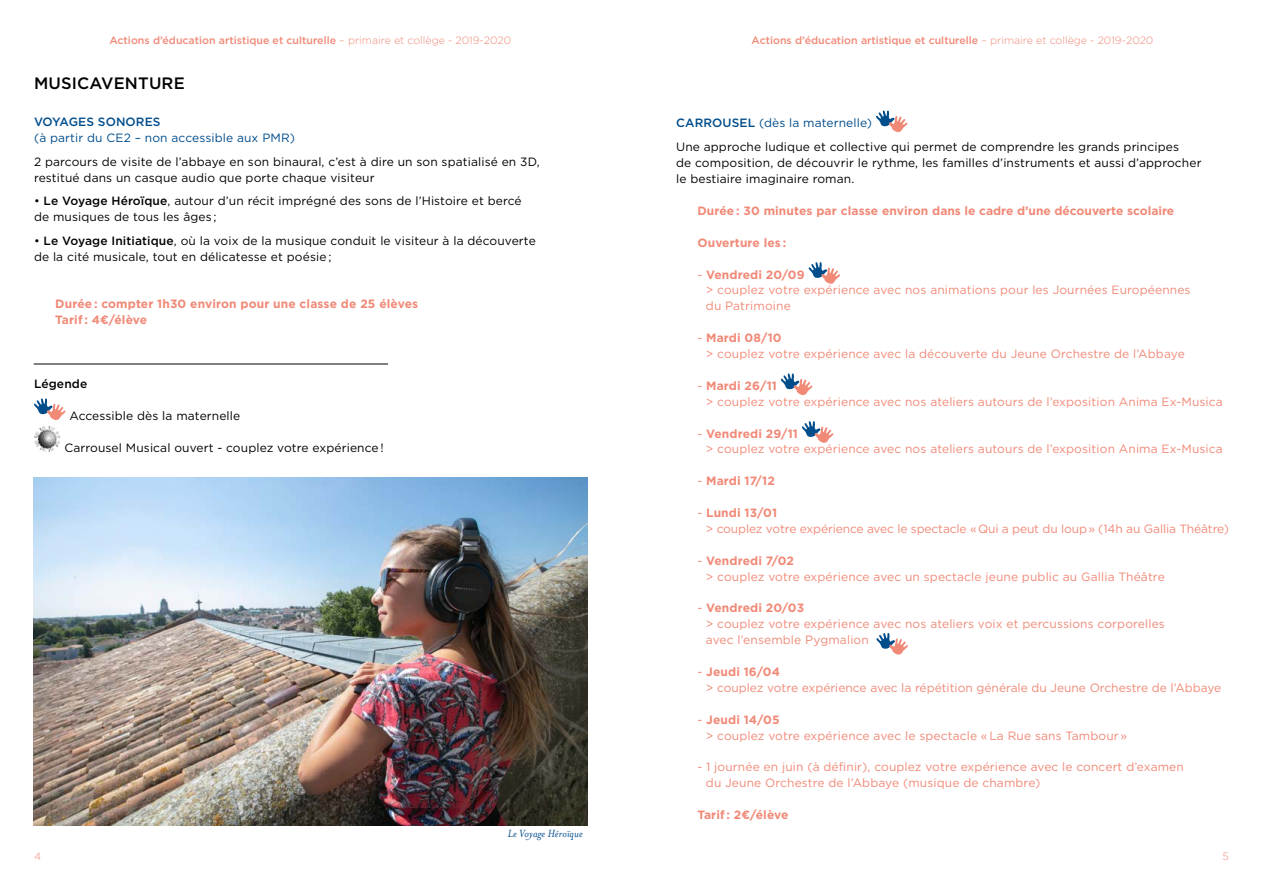
<style>
.page{position:relative;width:1263px;height:893px;background:#fff}
.page>*{position:absolute;margin:0;border:0;box-sizing:border-box;transform-origin:0 0}
.t1{font:500 16.5px "Gotham";letter-spacing:.01em;color:#000}
.t2{font:12px/15.9px "Gotham";letter-spacing:.01em;color:#f18977}
.t3{font:12px/15.9px "Gotham";letter-spacing:.01em;color:#000}
.t4{font:700 12px/15.9px "Gotham";letter-spacing:.01em;color:#f18977}
.t5{font:12px/15.9px "Gotham";letter-spacing:-.01em;color:#f18977}
.t6{font:12px "Gotham";letter-spacing:.01em;color:#004d8c}
.t7{font:italic 12px "Mrs Eaves";letter-spacing:.01em;color:#004d8c}
.t8{font:500 12px "Gotham";letter-spacing:.01em;color:#004d8c}
.t9{font:500 12px "Gotham";letter-spacing:.01em;color:#000}
.t10{font:500 10.65px "Gotham";color:#f18977}
.t11{font:300 10.65px "Gotham";color:#f18977}
.s1{font-weight:300}
.s2{font-weight:500}
.s3{font-weight:500;color:#004d8c}
.s4{color:#004d8c}
.s5{font-weight:700}
.s6{font-weight:400}
</style>
<div class="page">
<svg style="left:876px;top:110px;width:32px;height:23px"></svg>
<svg style="left:808px;top:262px;width:32px;height:22px"></svg>
<svg style="left:781px;top:373px;width:31px;height:22px"></svg>
<svg style="left:802px;top:421px;width:32px;height:22px"></svg>
<svg style="left:876px;top:633px;width:32px;height:22px"></svg>
<img style="left:34px;top:478px;width:553px;height:347px">
<svg style="left:34px;top:398px;width:32px;height:22px"></svg>
<img style="left:34px;top:426px;width:27px;height:26px">
<hr style="left:34px;top:364px;width:354px;height:1px;background:#000">
<p class="t10" style="left:109px;top:33px;width:403px">Actions d’éducation artistique et culturelle <span class="s1">– primaire et collège - 2019-2020</span></p>
<h1 class="t1" style="left:34px;top:72px;width:152px">MUSICAVENTURE</h1>
<p class="t8" style="left:34px;top:114px;width:128px">VOYAGES SONORES</p>
<p class="t6" style="left:34px;top:130px;width:262px">(à partir du CE2 – non accessible aux PMR)</p>
<p class="t3" style="left:34px;top:154px;width:507px">2 parcours de visite de l’abbaye en son binaural, c’est à dire un son spatialisé en 3D, restitué dans un casque audio que porte chaque visiteur</p>
<p class="t3" style="left:34px;top:193px;width:489px">• <span class="s2">Le Voyage Héroïque</span>, autour d’un récit imprégné des sons de l’Histoire et bercé de musiques de tous les âges ;</p>
<p class="t3" style="left:34px;top:232px;width:503px">• <span class="s2">Le Voyage Initiatique</span>, où la voix de la musique conduit le visiteur à la découverte de la cité musicale, tout en délicatesse et poésie ;</p>
<p class="t4" style="left:55px;top:296px;width:364px">Durée : compter 1h30 environ pour une classe de 25 élèves<br>Tarif : 4€/élève</p>
<p class="t9" style="left:34px;top:376px;width:55px">Légende</p>
<p class="t3" style="left:69px;top:408px;width:172px">Accessible dès la maternelle</p>
<p class="t3" style="left:64px;top:439px;width:321px">Carrousel Musical ouvert - couplez votre expérience !</p>
<p class="t11" style="left:34px;top:849px;width:9px">4</p>
<p class="t7" style="left:508px;top:827px;width:77px">Le Voyage Héroïque</p>
<p class="t10" style="left:752px;top:33px;width:403px">Actions d’éducation artistique et culturelle <span class="s1">– primaire et collège - 2019-2020</span></p>
<p class="t3" style="left:676px;top:110px;width:504px;line-height:24.5px"><span class="s3">CARROUSEL</span> <span class="s4">(dès la maternelle)<br></span>Une approche ludique et collective qui permet de comprendre les grands principes</p>
<p class="t3" style="left:676px;top:155px;width:527px">de composition, de découvrir le rythme, les familles d’instruments et aussi d’approcher le bestiaire imaginaire roman.</p>
<p class="t4" style="left:697px;top:203px;width:478px">Durée : 30 minutes par classe environ dans le cadre d’une découverte scolaire</p>
<p class="t4" style="left:697px;top:234px;width:90px">Ouverture les :</p>
<p class="t2" style="left:706px;top:266px;width:486px;text-indent:-8px">- <span class="s5">Vendredi 20/09<br></span>&gt; couplez votre expérience avec nos animations pour les Journées Européennes du Patrimoine</p>
<p class="t2" style="left:706px;top:330px;width:480px;text-indent:-9px">- <span class="s5">Mardi 08/10<br></span>&gt; couplez votre expérience avec la découverte du Jeune Orchestre de l’Abbaye</p>
<p class="t2" style="left:706px;top:377px;width:518px;text-indent:-9px">- <span class="s5">Mardi 26/11<br></span>&gt; couplez votre expérience avec nos ateliers autours de l’exposition Anima Ex-Musica</p>
<p class="t2" style="left:706px;top:425px;width:518px;text-indent:-9px">- <span class="s5">Vendredi 29/11<br></span>&gt; couplez votre expérience avec nos ateliers autours de l’exposition Anima Ex-Musica</p>
<p class="t4" style="left:697px;top:473px;width:79px"><span class="s6">-</span> Mardi 17/12</p>
<p class="t5" style="left:706px;top:505px;width:525px;text-indent:-9px">- <span class="s5">Lundi 13/01<br></span>&gt; couplez votre expérience avec le spectacle « Qui a peut du loup » (14h au Gallia Théâtre)</p>
<p class="t2" style="left:706px;top:552px;width:460px;text-indent:-9px">- <span class="s5">Vendredi 7/02<br></span>&gt; couplez votre expérience avec un spectacle jeune public au Gallia Théâtre</p>
<p class="t2" style="left:706px;top:600px;width:460px;text-indent:-9px">- <span class="s5">Vendredi 20/03<br></span>&gt; couplez votre expérience avec nos ateliers voix et percussions corporelles avec l’ensemble Pygmalion</p>
<p class="t2" style="left:706px;top:664px;width:517px;text-indent:-9px">- <span class="s5">Jeudi 16/04<br></span>&gt; couplez votre expérience avec la répétition générale du Jeune Orchestre de l’Abbaye</p>
<p class="t2" style="left:706px;top:711px;width:423px;text-indent:-9px">- <span class="s5">Jeudi 14/05<br></span>&gt; couplez votre expérience avec le spectacle « La Rue sans Tambour »</p>
<p class="t2" style="left:706px;top:759px;width:479px;text-indent:-8px">- 1 journée en juin (à définir), couplez votre expérience avec le concert d’examen du Jeune Orchestre de l’Abbaye (musique de chambre)</p>
<p class="t4" style="left:697px;top:807px;width:93px">Tarif : 2€/élève</p>
<p class="t11" style="left:1222px;top:849px;width:8px">5</p>
</div>
